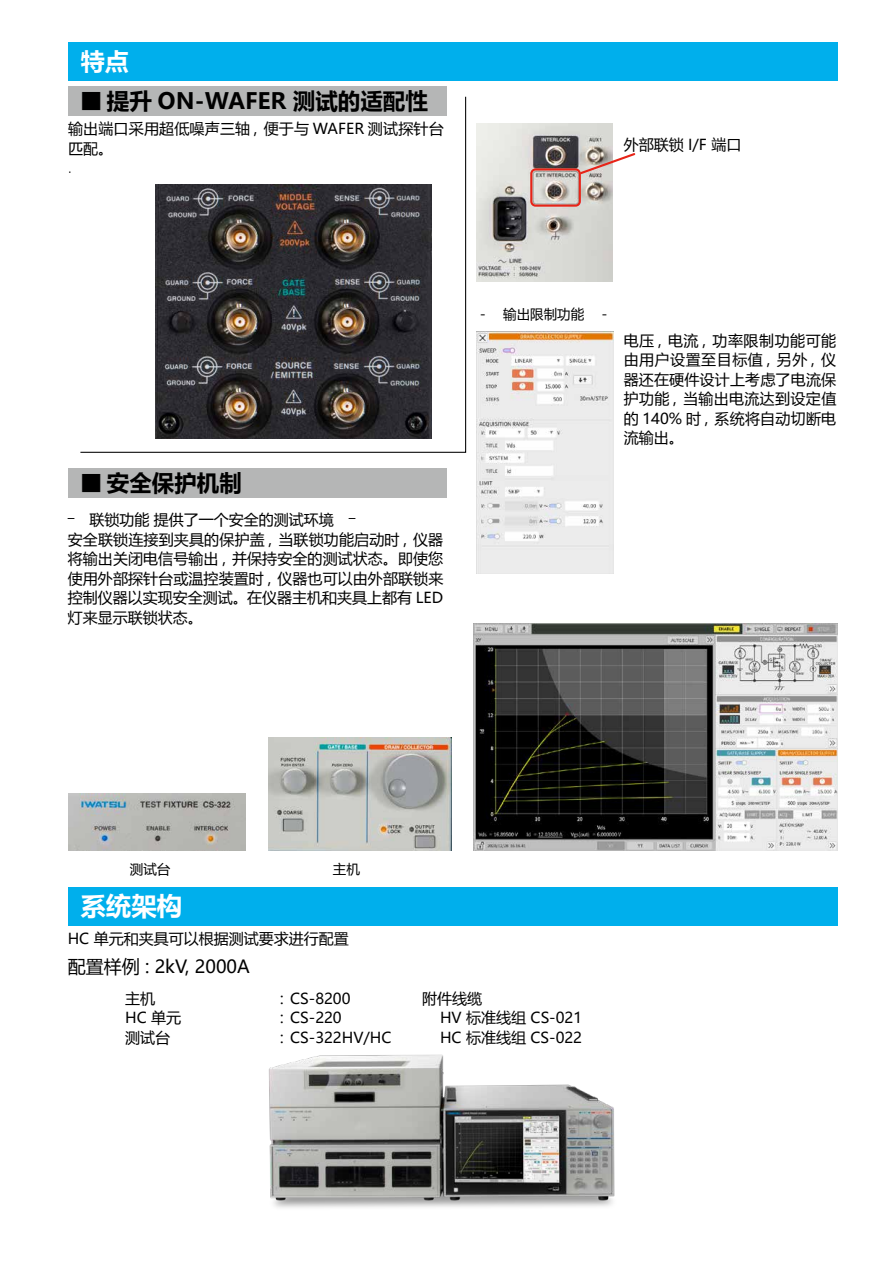
<style>
.page{position:relative;width:893px;height:1263px;background:#fff}
.page>*{position:absolute;margin:0;border:0;box-sizing:border-box;transform-origin:0 0}
.t1{font:700 25.5px "Microsoft Ya Hei";color:#fff}
.t2{font:700 24px "Microsoft Ya Hei";color:#fff}
.t3{font:700 22.5px "Microsoft Ya Hei";color:#000}
.t4{font:18px "Microsoft Ya Hei";color:#000}
.t5{font:15px/19.5px "Microsoft Ya Hei";letter-spacing:.005em;color:#000}
.t6{font:300 condensed 15px "Helvetica Neue LT Std";color:#000}
.t7{font:13.5px "Microsoft Ya Hei";color:#000}
.s1{font-family:"UD Shin Go Pr 6";font-weight:500;font-size:21px}
</style>
<div class="page">
<div style="left:68px;top:43px;width:770px;height:38px;background:#00afec"></div>
<div style="left:68px;top:86px;width:378px;height:30px;background:#b5b6b6"></div>
<div style="left:68px;top:468px;width:378px;height:30px;background:#b5b6b6"></div>
<img style="left:68px;top:793px;width:178px;height:58px">
<img style="left:268px;top:737px;width:184px;height:114px">
<div style="left:68px;top:887px;width:769px;height:38px;background:#00afec"></div>
<img style="left:268px;top:1054px;width:347px;height:154px">
<img style="left:476px;top:331px;width:137px;height:242px">
<img style="left:474px;top:623px;width:364px;height:228px">
<img style="left:476px;top:123px;width:137px;height:158px">
<div style="left:530px;top:168px;width:51px;height:39px;border:2px solid #e72418;border-radius:4px"></div>
<svg style="left:578px;top:151px;width:58px;height:25px"></svg>
<svg style="left:80px;top:96px;width:387px;height:357px"></svg>
<h2 class="t2" style="left:81px;top:45px;width:49px">特点</h2>
<h3 class="t3" style="left:81px;top:85px;width:349px"><span class="s1">■</span> 提升 ON-WAFER 测试的适配性</h3>
<p class="t5" style="left:68px;top:118px;width:377px">输出端口采用超低噪声三轴 , 便于与 WAFER 测试探针台匹配。</p>
<p class="t6" style="left:68px;top:159px;width:5px">.</p>
<p class="t5" style="left:624px;top:135px;width:119px">外部联锁 I/F 端口</p>
<h3 class="t3" style="left:81px;top:467px;width:163px"><span class="s1">■</span> 安全保护机制</h3>
<p class="t5" style="left:68px;top:510px;width:377px">―　联锁功能 提供了一个安全的测试环境　―<br>安全联锁连接到夹具的保护盖 , 当联锁功能启动时 , 仪器将输出关闭电信号输出 , 并保持安全的测试状态。即使您使用外部探针台或温控装置时 , 仪器也可以由外部联锁来控制仪器以实现安全测试。在仪器主机和夹具上都有 LED灯来显示联锁状态。</p>
<p class="t7" style="left:476px;top:304px;width:136px">－　输出限制功能　－</p>
<p class="t5" style="left:624px;top:330px;width:214px;text-align:justify">电压 , 电流 , 功率限制功能可能由用户设置至目标值 , 另外 , 仪器还在硬件设计上考虑了电流保护功能 , 当输出电流达到设定值的 140% 时 , 系统将自动切断电流输出。</p>
<p class="t7" style="left:130px;top:860px;width:42px">测试台</p>
<p class="t7" style="left:333px;top:860px;width:28px">主机</p>
<h1 class="t1" style="left:80px;top:888px;width:103px">系统架构</h1>
<p class="t5" style="left:68px;top:928px;width:283px">HC 单元和夹具可以根据测试要求进行配置</p>
<p class="t4" style="left:68px;top:955px;width:184px">配置样例 : 2kV, 2000A</p>
<p class="t5" style="left:125px;top:988px;width:31px">主机</p>
<p class="t5" style="left:278px;top:988px;width:74px">：CS-8200</p>
<p class="t5" style="left:422px;top:988px;width:61px">附件线缆</p>
<p class="t5" style="left:125px;top:1008px;width:58px">HC 单元</p>
<p class="t5" style="left:278px;top:1008px;width:65px">：CS-220</p>
<p class="t5" style="left:440px;top:1008px;width:144px">HV 标准线组 CS-021</p>
<p class="t5" style="left:125px;top:1027px;width:46px">测试台</p>
<p class="t5" style="left:278px;top:1027px;width:115px">：CS-322HV/HC</p>
<p class="t5" style="left:440px;top:1027px;width:144px">HC 标准线组 CS-022</p>
</div>
